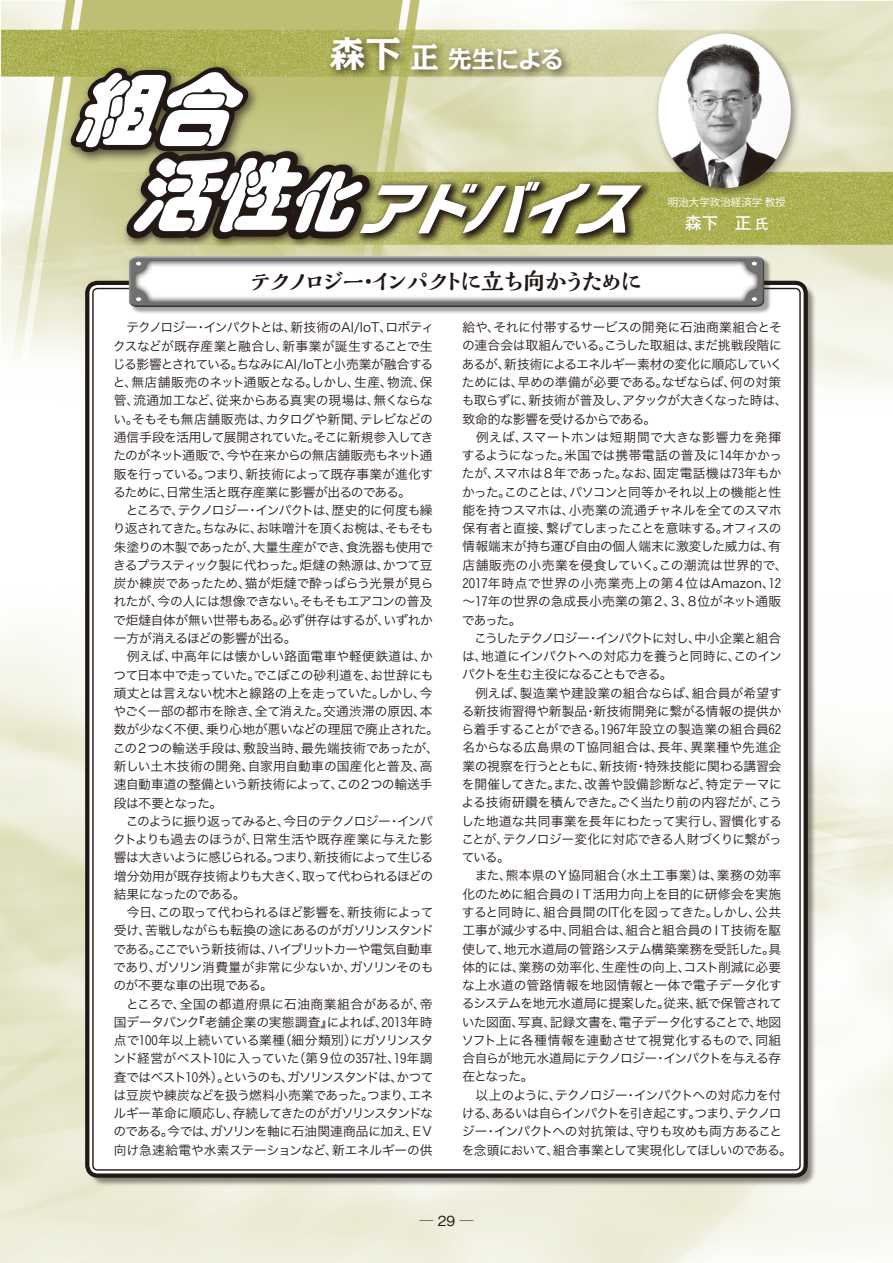
<style>
.page{position:relative;width:893px;height:1263px;background:#fff}
.page>*{position:absolute;margin:0;border:0;box-sizing:border-box;transform-origin:0 0}
.t1{font:italic 77.7px "Tunnel Min Tightline";color:#fff}
.t2{font:italic 700 56.4px "Ro G San Srf Std";color:#fff}
.t3{font:700 23.7px "Kakumin Pro";letter-spacing:-.025em;color:#fff}
.t4{font:800 23.4px "Kaimin So Std";letter-spacing:-.17em;color:#221815}
.t5{font:500 16.5px "Koz Go Pro";color:#fff}
.t6{font:500 13.8px "Gothic BBB Pr 6 N";color:#221815}
.t7{font:12.75px/18.3px "Hira Kaku Pro W3";letter-spacing:-.03em;color:#221815}
.t8{font:10.5px "Koz Go Pro";color:#fff}
.s1{font-size:35.55px}
.s2{font-size:28.5px}
.s3{font-family:"Tunnel Min Tightline";font-weight:400;font-size:77.4px}
.s4{font-family:"Tunnel Min Tightline";font-weight:400;font-size:63.75px}
.s5{font-size:13.5px}
</style>
<div class="page">
<img style="left:0;top:0;width:893px;height:1262px">
<div style="left:87px;top:283px;width:719px;height:892px;background:#fff;border-radius:11px"></div>
<div style="left:326px;top:32px;width:246px;height:49px;background:#221815;opacity:.75"></div>
<div style="left:653px;top:28px;width:149px;height:171px;background:#221815;opacity:.5"></div>
<img style="left:658px;top:34px;width:133px;height:154px">
<svg style="left:391px;top:176px;width:262px;height:69px;background:#76743d"></svg>
<svg style="left:59px;top:60px;width:332px;height:189px;background:#74704c"></svg>
<div style="left:130px;top:257px;width:641px;height:58px;background:#221815;opacity:.4"></div>
<div style="left:127px;top:255px;width:639px;height:50px;background:#fff;opacity:.75"></div>
<div style="left:127px;top:258px;width:639px;height:51px;background:#221815;opacity:.75"></div>
<svg style="left:129px;top:256px;width:635px;height:51px;background:#757473"></svg>
<div style="left:134px;top:260px;width:624px;height:44px;background:#221815;opacity:.75"></div>
<h1 class="t1" style="left:74px;top:50px;width:193px">組合</h1>
<h3 class="t3" style="left:330px;top:40px;width:236px"><span class="s1">森下</span> <span class="s2">正</span> 先生による</h3>
<h2 class="t2" style="left:133px;top:170px;width:535px"><span class="s3">活性</span><span class="s4">化</span>アドバイス</h2>
<p class="t8" style="left:668px;top:195px;width:119px">明治大学政治経済学 教授</p>
<p class="t5" style="left:685px;top:212px;width:85px">森下　正 <span class="s5">氏</span></p>
<h3 class="t4" style="left:249px;top:265px;width:395px">テクノロジー・インパクトに立ち向かうために</h3>
<p class="t7" style="left:113px;top:317px;width:328px">　テクノロジー・インパクトとは、新技術のAI/IoT、ロボティクスなどが既存産業と融合し、新事業が誕生することで生じる影響とされている。ちなみにAI/IoTと小売業が融合すると、無店舗販売のネット通販となる。しかし、生産、物流、保管、流通加工など、従来からある真実の現場は、無くならない。そもそも無店舗販売は、カタログや新聞、テレビなどの通信手段を活用して展開されていた。そこに新規参入してきたのがネット通販で、今や在来からの無店舗販売もネット通販を行っている。つまり、新技術によって既存事業が進化するために、日常生活と既存産業に影響が出るのである。<br>　ところで、テクノロジー・インパクトは、歴史的に何度も繰り返されてきた。ちなみに、お味噌汁を頂くお椀は、そもそも朱塗りの木製であったが、大量生産ができ、食洗器も使用できるプラスティック製に代わった。炬燵の熱源は、かつて豆炭か練炭であったため、猫が炬燵で酔っぱらう光景が見られたが、今の人には想像できない。そもそもエアコンの普及で炬燵自体が無い世帯もある。必ず併存はするが、いずれか一方が消えるほどの影響が出る。<br>　例えば、中高年には懐かしい路面電車や軽便鉄道は、かつて日本中で走っていた。でこぼこの砂利道を、お世辞にも頑丈とは言えない枕木と線路の上を走っていた。しかし、今やごく一部の都市を除き、全て消えた。交通渋滞の原因、本数が少なく不便、乗り心地が悪いなどの理屈で廃止された。この２つの輸送手段は、敷設当時、最先端技術であったが、新しい土木技術の開発、自家用自動車の国産化と普及、高速自動車道の整備という新技術によって、この２つの輸送手段は不要となった。<br>　このように振り返ってみると、今日のテクノロジー・インパクトよりも過去のほうが、日常生活や既存産業に与えた影響は大きいように感じられる。つまり、新技術によって生じる増分効用が既存技術よりも大きく、取って代わられるほどの結果になったのである。<br>　今日、この取って代わられるほど影響を、新技術によって受け、苦戦しながらも転換の途にあるのがガソリンスタンドである。ここでいう新技術は、ハイブリットカーや電気自動車であり、ガソリン消費量が非常に少ないか、ガソリンそのものが不要な車の出現である。<br>　ところで、全国の都道府県に石油商業組合があるが、帝国データバンク『老舗企業の実態調査』によれば、2013年時点で100年以上続いている業種（細分類別）にガソリンスタンド経営がベスト10に入っていた（第９位の357社、19年調査ではベスト10外）。というのも、ガソリンスタンドは、かつては豆炭や練炭などを扱う燃料小売業であった。つまり、エネルギー革命に順応し、存続してきたのがガソリンスタンドなのである。今では、ガソリンを軸に石油関連商品に加え、ＥＶ向け急速給電や水素ステーションなど、新エネルギーの供</p>
<p class="t7" style="left:461px;top:317px;width:332px">給や、それに付帯するサービスの開発に石油商業組合とその連合会は取組んでいる。こうした取組は、まだ挑戦段階にあるが、新技術によるエネルギー素材の変化に順応していくためには、早めの準備が必要である。なぜならば、何の対策も取らずに、新技術が普及し、アタックが大きくなった時は、致命的な影響を受けるからである。<br>　例えば、スマートホンは短期間で大きな影響力を発揮するようになった。米国では携帯電話の普及に14年かかったが、スマホは８年であった。なお、固定電話機は73年もかかった。このことは、パソコンと同等かそれ以上の機能と性能を持つスマホは、小売業の流通チャネルを全てのスマホ保有者と直接、繋げてしまったことを意味する。オフィスの情報端末が持ち運び自由の個人端末に激変した威力は、有店舗販売の小売業を侵食していく。この潮流は世界的で、<br>2017年時点で世界の小売業売上の第４位はAmazon、12～17年の世界の急成長小売業の第２、３、８位がネット通販であった。<br>　こうしたテクノロジー・インパクトに対し、中小企業と組合は、地道にインパクトへの対応力を養うと同時に、このインパクトを生む主役になることもできる。<br>　例えば、製造業や建設業の組合ならば、組合員が希望する新技術習得や新製品・新技術開発に繋がる情報の提供から着手することができる。1967年設立の製造業の組合員62名からなる広島県のＴ協同組合は、長年、異業種や先進企業の視察を行うとともに、新技術・特殊技能に関わる講習会を開催してきた。また、改善や設備診断など、特定テーマによる技術研鑽を積んできた。ごく当たり前の内容だが、こうした地道な共同事業を長年にわたって実行し、習慣化することが、テクノロジー変化に対応できる人財づくりに繋がっている。<br>　また、熊本県のＹ協同組合（水土工事業）は、業務の効率化のために組合員のＩＴ活用力向上を目的に研修会を実施すると同時に、組合員間のIT化を図ってきた。しかし、公共工事が減少する中、同組合は、組合と組合員のＩＴ技術を駆使して、地元水道局の管路システム構築業務を受託した。具体的には、業務の効率化、生産性の向上、コスト削減に必要な上水道の管路情報を地図情報と一体で電子データ化するシステムを地元水道局に提案した。従来、紙で保管されていた図面、写真、記録文書を、電子データ化することで、地図ソフト上に各種情報を連動させて視覚化するもので、同組合自らが地元水道局にテクノロジー・インパクトを与える存在となった。<br>　以上のように、テクノロジー・インパクトへの対応力を付ける、あるいは自らインパクトを引き起こす。つまり、テクノロジー・インパクトへの対抗策は、守りも攻めも両方あることを念頭において、組合事業として実現化してほしいのである。</p>
<p class="t6" style="left:419px;top:1209px;width:56px">─ 29 ─</p>
</div>
